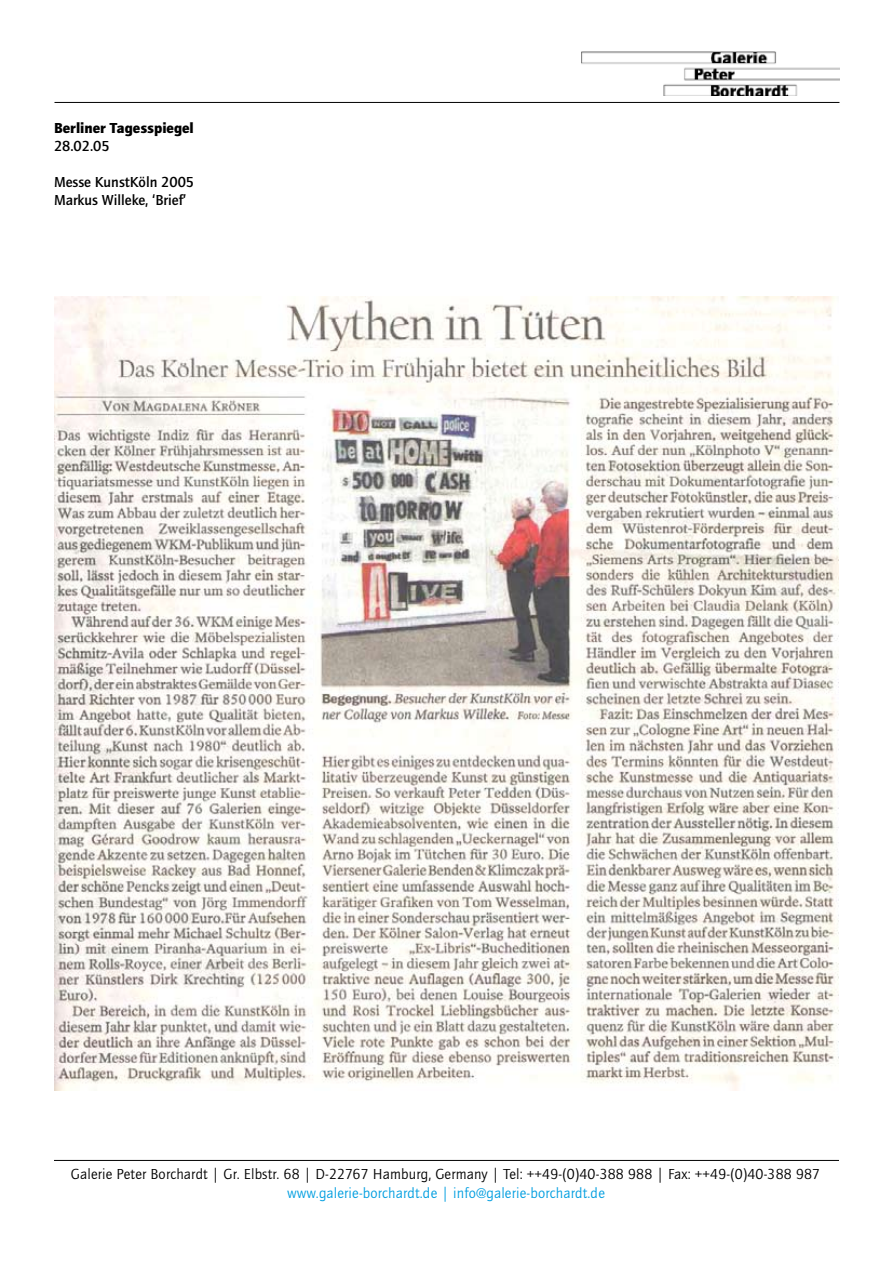
<style>
.page{position:relative;width:893px;height:1263px;background:#fff}
.page>*{position:absolute;margin:0;border:0;box-sizing:border-box;transform-origin:0 0}
.t1{font:15px "Quay Sans EF";letter-spacing:.01em;color:#000}
.t2{font:15px "Quay Sans EF";letter-spacing:.01em;color:#009ee0}
.t3{font:500 15px/18px "Quay Sans EF";color:#000}
.t4{font:900 15px "Quay Sans EF";color:#000}
</style>
<div class="page">
<hr style="left:54px;top:1160px;width:785px;height:1px;background:#000">
<hr style="left:55px;top:102px;width:784px;height:1px;background:#000">
<img style="left:582px;top:52px;width:257px;height:43px">
<img style="left:54px;top:297px;width:785px;height:793px">
<p class="t4" style="left:54px;top:120px;width:141px">Berliner Tagesspiegel</p>
<p class="t3" style="left:54px;top:138px;width:57px">28.02.05</p>
<p class="t3" style="left:54px;top:174px;width:142px">Messe KunstKöln 2005<br>Markus Willeke, ‘Brief’</p>
<p class="t1" style="left:71px;top:1166px;width:751px">Galerie Peter Borchardt | Gr. Elbstr. 68 | D-22767 Hamburg, Germany | Tel: ++49-(0)40-388 988 | Fax: ++49-(0)40-388 987</p>
<p class="t2" style="left:287px;top:1184px;width:319px">www.galerie-borchardt.de | info@galerie-borchardt.de</p>
</div>
